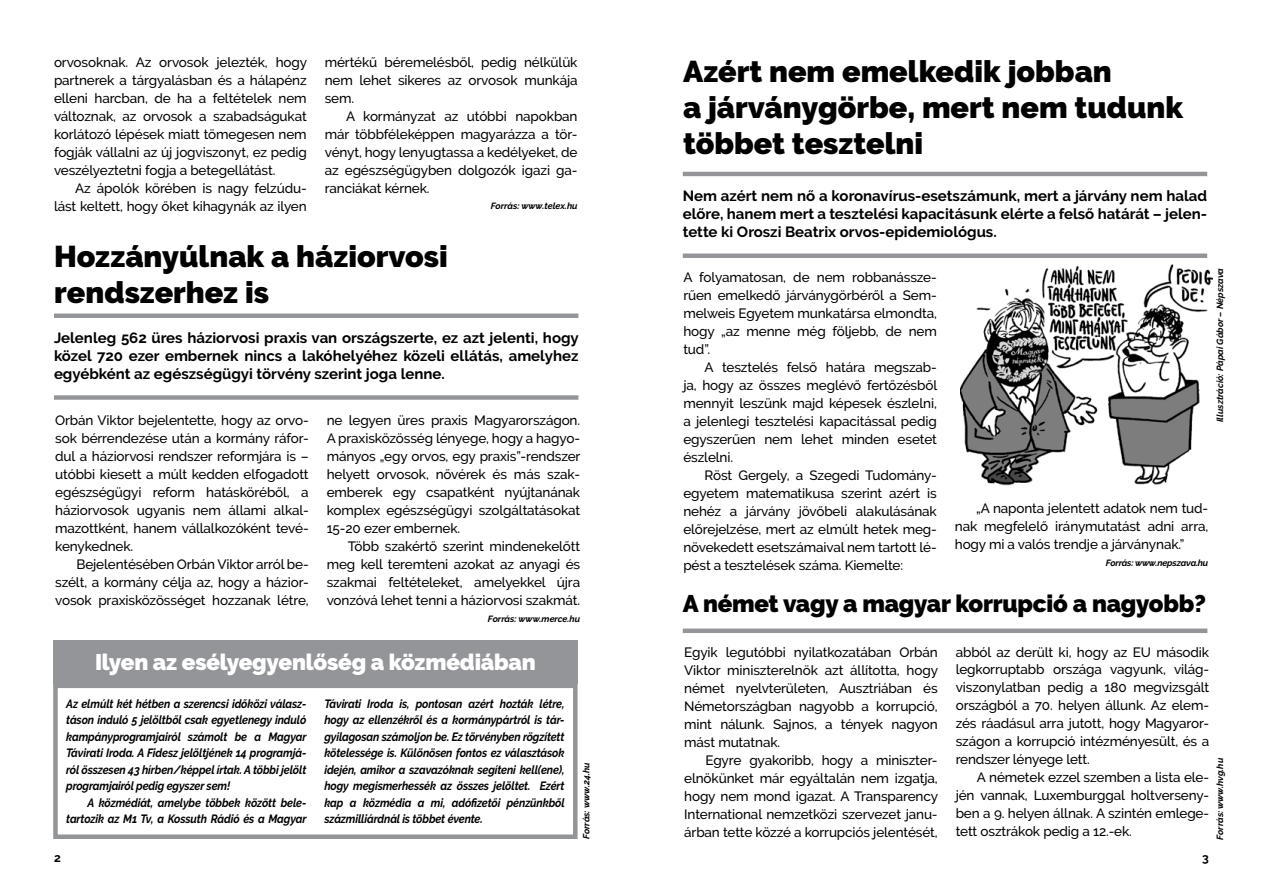
<style>
.page{position:relative;width:1263px;height:893px;background:#fff}
.page>*{position:absolute;margin:0;border:0;box-sizing:border-box;transform-origin:0 0}
.t1{font:900 30px/36px "Raleway";color:#000}
.t2{font:900 24px "Raleway";letter-spacing:-.01em;color:#000}
.t3{font:900 22.5px "Raleway";letter-spacing:-.01em;color:#fff}
.t4{font:700 14.85px/17.7px "Raleway";color:#000;text-align:justify}
.t5{font:500 13.5px/18px "Raleway";letter-spacing:-.01em;color:#000;text-align:justify}
.t6{font:italic 700 12px/16.5px "Raleway";letter-spacing:-.01em;color:#000;text-align:justify;scale:.9 1}
.t7{font:700 12px "Raleway";color:#000}
.t8{font:italic 700 9px "Raleway";color:#000}
.t9{font:italic 700 9px "Raleway";letter-spacing:-.02em;color:#000}
</style>
<div class="page">
<hr style="left:54px;top:314px;width:524px;height:4px;background:#939598">
<div style="left:54px;top:395px;width:524px;height:5px;background:#939598"></div>
<div style="left:53px;top:640px;width:524px;height:44px;background:#939598"></div>
<div style="left:53px;top:684px;width:524px;height:155px;border:4px solid #939598"></div>
<hr style="left:683px;top:172px;width:524px;height:4px;background:#939598">
<hr style="left:683px;top:254px;width:524px;height:4px;background:#939598">
<img style="left:960px;top:264px;width:252px;height:221px">
<div style="left:683px;top:628px;width:524px;height:5px;background:#939598"></div>
<p class="t5" style="left:325px;top:53px;width:254px">mértékű béremelésből, pedig nélkülük nem lehet sikeres az orvosok munkája sem.</p>
<p class="t5" style="left:325px;top:107px;width:254px;text-indent:21px">A kormányzat az utóbbi napokban már többféleképpen magyarázza a tör&shy;vényt, hogy lenyugtassa a kedélyeket, de az egészségügyben dolgozók igazi ga&shy;ranciákat kérnek.</p>
<p class="t8" style="left:491px;top:201px;width:88px">Forrás: www.telex.hu</p>
<h1 class="t1" style="left:54px;top:238px;width:395px">Hozzányúlnak a háziorvosi rendszerhez is</h1>
<p class="t4" style="left:54px;top:329px;width:526px">Jelenleg 562 üres háziorvosi praxis van országszerte, ez azt jelenti, hogy közel 720 ezer embernek nincs a lakóhelyéhez közeli ellátás, amelyhez egyébként az egészségügyi törvény szerint joga lenne.</p>
<p class="t5" style="left:55px;top:411px;width:255px">Orbán Viktor bejelentette, hogy az orvo&shy;sok bérrendezése után a kormány ráfor&shy;dul a háziorvosi rendszer reformjára is – utóbbi kiesett a múlt kedden elfogadott egészségügyi reform hatásköréből, a háziorvosok ugyanis nem állami alkal&shy;mazottként, hanem vállalkozóként tevé&shy;kenykednek.</p>
<p class="t5" style="left:55px;top:555px;width:255px;text-indent:21px">Bejelentésében Orbán Viktor arról be&shy;szélt, a kormány célja az, hogy a házior&shy;vosok praxisközösséget hozzanak létre,</p>
<p class="t5" style="left:54px;top:53px;width:255px">orvosoknak. Az orvosok jelezték, hogy partnerek a tárgyalásban és a hálapénz elleni harcban, de ha a feltételek nem változnak, az orvosok a szabadságukat korlátozó lépések miatt tömegesen nem fogják vállalni az új jogviszonyt, ez pedig veszélyeztetni fogja a betegellátást.</p>
<p class="t5" style="left:54px;top:179px;width:254px;text-align:right">Az ápolók körében is nagy felzúdu&shy;lást keltett, hogy őket kihagynák az ilyen</p>
<p class="t5" style="left:327px;top:411px;width:255px">ne legyen üres praxis Magyarországon.<br>A praxisközösség lényege, hogy a hagyo&shy;mányos „egy orvos, egy praxis”-rendszer helyett orvosok, nővérek és más szak&shy;emberek egy csapatként nyújtanának komplex egészségügyi szolgáltatásokat 15-20 ezer embernek.</p>
<p class="t5" style="left:327px;top:537px;width:255px;text-indent:21px">Több szakértő szerint mindenekelőtt meg kell teremteni azokat az anyagi és szakmai feltételeket, amelyekkel újra vonzóvá lehet tenni a háziorvosi szakmát.</p>
<p class="t8" style="left:488px;top:613px;width:94px">Forrás: www.merce.hu</p>
<h3 class="t3" style="left:95px;top:649px;width:442px">Ilyen az esélyegyenlőség a közmédiában</h3>
<p class="t6" style="left:66px;top:695px;width:269px">Az elmúlt két hétben a szerencsi időközi válasz&shy;táson induló 5 jelöltből csak egyetlenegy induló kampányprogramjairól számolt be a Magyar Távirati Iroda. A Fidesz jelöltjének 14 programjá&shy;ról összesen 43 hírben/képpel írtak. A többi jelölt programjairól pedig egyszer sem!</p>
<p class="t6" style="left:66px;top:794px;width:269px;text-align:right">A közmédiát, amelybe többek között bele&shy;tartozik az M1 Tv, a Kossuth Rádió és a Magyar</p>
<p class="t6" style="left:324px;top:695px;width:269px">Távirati Iroda is, pontosan azért hozták létre, hogy az ellenzékről és a kormánypártról is tár&shy;gyilagosan számoljon be. Ez törvényben rögzített kötelessége is. Különösen fontos ez választások idején, amikor a szavazóknak segíteni kell(ene), hogy megismerhessék az összes jelöltet. Ezért kap a közmédia a mi, adófizetői pénzünkből százmilliárdnál is többet évente.</p>
<p class="t8" style="left:581px;top:839px;width:78px;rotate:-90deg">Forrás: www.24.hu</p>
<h1 class="t1" style="left:683px;top:54px;width:502px">Azért nem emelkedik jobban<br>a járványgörbe, mert nem tudunk többet tesztelni</h1>
<p class="t4" style="left:683px;top:187px;width:526px">Nem azért nem nő a koronavírus-esetszámunk, mert a járvány nem halad előre, hanem mert a tesztelési kapacitásunk elérte a felső határát – jelen&shy;tette ki Oroszi Beatrix orvos-epidemiológus.</p>
<p class="t5" style="left:683px;top:268px;width:255px">A folyamatosan, de nem robbanássze&shy;rűen emelkedő járványgörbéről a Sem&shy;melweis Egyetem munkatársa elmondta, hogy „az menne még följebb, de nem tud”.</p>
<p class="t5" style="left:683px;top:358px;width:255px;text-indent:21px">A tesztelés felső határa megszab&shy;ja, hogy az összes meglévő fertőzésből mennyit leszünk majd képesek észlelni, a jelenlegi tesztelési kapacitással pedig egyszerűen nem lehet minden esetet észlelni.</p>
<p class="t5" style="left:683px;top:466px;width:255px;text-indent:21px">Röst Gergely, a Szegedi Tudomány&shy;egyetem matematikusa szerint azért is nehéz a járvány jövőbeli alakulásának előrejelzése, mert az elmúlt hetek meg&shy;növekedett esetszámaival nem tartott lé&shy;pést a tesztelések száma. Kiemelte:</p>
<p class="t5" style="left:955px;top:499px;width:255px;text-indent:21px">„A naponta jelentett adatok nem tud&shy;nak megfelelő iránymutatást adni arra, hogy mi a valós trendje a járványnak.”</p>
<p class="t9" style="left:1106px;top:557px;width:104px">Forrás: www.nepszava.hu</p>
<p class="t8" style="left:1215px;top:422px;width:156px;rotate:-90deg">Illusztráció: Pápai Gábor – Népszava</p>
<h2 class="t2" style="left:683px;top:590px;width:525px">A német vagy a magyar korrupció a nagyobb?</h2>
<p class="t5" style="left:684px;top:643px;width:255px">Egyik legutóbbi nyilatkozatában Orbán Viktor miniszterelnök azt állította, hogy német nyelvterületen, Ausztriában és Németországban nagyobb a korrupció, mint nálunk. Sajnos, a tények nagyon mást mutatnak.</p>
<p class="t5" style="left:684px;top:751px;width:255px;text-indent:21px">Egyre gyakoribb, hogy a miniszter&shy;elnökünket már egyáltalán nem izgatja, hogy nem mond igazat. A Transparency International nemzetközi szervezet janu&shy;árban tette közzé a korrupciós jelentését,</p>
<p class="t5" style="left:956px;top:643px;width:255px">abból az derült ki, hogy az EU második legkorruptabb országa vagyunk, világ&shy;viszonylatban pedig a 180 megvizsgált országból a 70. helyen állunk. Az elem&shy;zés ráadásul arra jutott, hogy Magyaror&shy;szágon a korrupció intézményesült, és a rendszer lényege lett.</p>
<p class="t5" style="left:956px;top:769px;width:255px;text-indent:21px">A németek ezzel szemben a lista ele&shy;jén vannak, Luxemburggal holtverseny&shy;ben a 9. helyen állnak. A szintén emlege&shy;tett osztrákok pedig a 12.-ek.</p>
<p class="t8" style="left:1215px;top:839px;width:83px;rotate:-90deg">Forrás: www.hvg.hu</p>
<p class="t7" style="left:54px;top:851px;width:8px">2</p>
<p class="t7" style="left:1202px;top:851px;width:8px">3</p>
</div>
